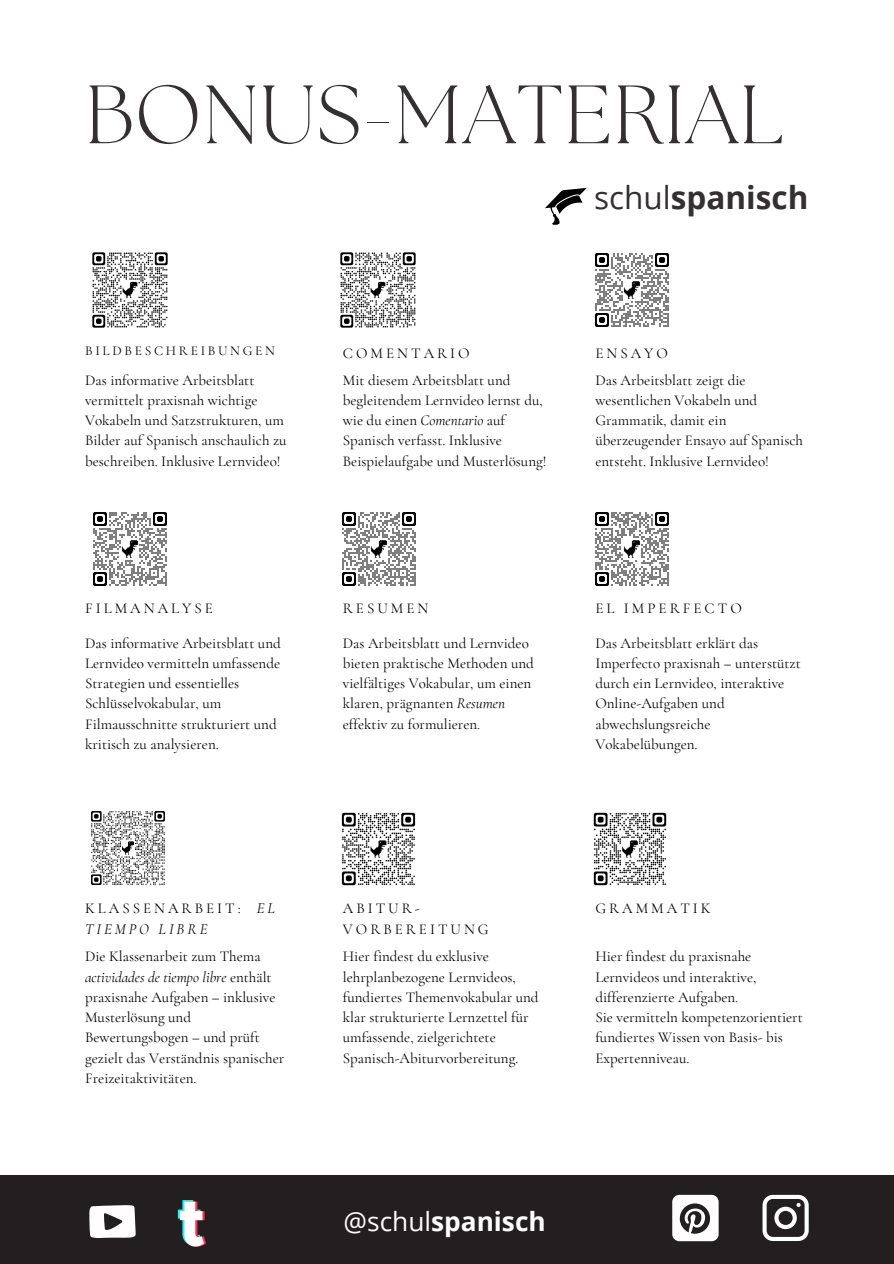
<style>
.page{position:relative;width:894px;height:1264px;background:#fff}
.page>*{position:absolute;margin:0;border:0;box-sizing:border-box;transform-origin:0 0}
.t1{font:300 82.5px "The Seasons";letter-spacing:.015em;color:#342f31}
.t2{font:700 31.5px "Open Sans";color:#342f31}
.t3{font:700 26.25px "Open Sans";color:#fffdfe}
.t4{font:15px/20.2px "Cormorant Garamond";color:#000}
.t5{font:15px/20.2px "Cormorant Garamond";letter-spacing:.2em;color:#000}
.t6{font:italic 15px "Cormorant Garamond";letter-spacing:.2em;color:#000}
.t7{font:13.5px "Cormorant Garamond";letter-spacing:.2em;color:#000}
.s1{font-weight:400}
.s2{font-style:italic}
</style>
<div class="page">
<svg style="left:545px;top:188px;width:42px;height:37px"></svg>
<div style="left:0;top:1175px;width:893px;height:88px;background:#231f20"></div>
<svg style="left:89px;top:1205px;width:46px;height:33px;background:#d8d6d7"></svg>
<svg style="left:178px;top:1200px;width:28px;height:46px"></svg>
<div style="left:672px;top:1194px;width:46px;height:46px;background:#fffdfe;border-radius:7px"></div>
<svg style="left:679px;top:1203px;width:30px;height:30px"></svg>
<svg style="left:762px;top:1194px;width:46px;height:46px"></svg>
<img style="left:92px;top:252px;width:76px;height:76px">
<img style="left:340px;top:252px;width:76px;height:76px">
<img style="left:595px;top:253px;width:74px;height:74px">
<img style="left:93px;top:512px;width:74px;height:74px">
<img style="left:342px;top:512px;width:74px;height:74px">
<img style="left:91px;top:811px;width:74px;height:74px">
<img style="left:341px;top:812px;width:75px;height:74px">
<img style="left:593px;top:812px;width:74px;height:74px">
<img style="left:595px;top:512px;width:74px;height:74px">
<p class="t1" style="left:85px;top:77px;width:700px">BONUS-MATERIAL</p>
<p class="t2" style="left:594px;top:176px;width:216px"><span class="s1">schul</span>spanisch</p>
<h1 class="t7" style="left:85px;top:343px;width:191px">BILDBESCHREIBUNGEN</h1>
<p class="t5" style="left:343px;top:342px;width:128px">COMENTARIO</p>
<h2 class="t4" style="left:595px;top:342px;width:74px">ENSAYO</h2>
<p class="t4" style="left:85px;top:369px;width:203px">Das informative Arbeitsblatt vermittelt praxisnah wichtige Vokabeln und Satzstrukturen, um Bilder auf Spanisch anschaulich zu beschreiben. Inklusive Lernvideo!</p>
<p class="t4" style="left:343px;top:369px;width:205px">Mit diesem Arbeitsblatt und begleitendem Lernvideo lernst du, wie du einen <span class="s2">Comentario</span> auf<br>Spanisch verfasst. Inklusive<br>Beispielaufgabe und Musterlösung!</p>
<p class="t4" style="left:595px;top:369px;width:209px">Das Arbeitsblatt zeigt die wesentlichen Vokabeln und<br>Grammatik, damit ein überzeugender Ensayo auf Spanisch entsteht. Inklusive Lernvideo!</p>
<p class="t5" style="left:85px;top:598px;width:129px">FILMANALYSE</p>
<p class="t5" style="left:343px;top:598px;width:87px">RESUMEN</p>
<p class="t5" style="left:595px;top:598px;width:148px">EL IMPERFECTO</p>
<p class="t4" style="left:85px;top:632px;width:197px">Das informative Arbeitsblatt und<br>Lernvideo vermitteln umfassende<br>Strategien und essentielles<br>Schlüsselvokabular, um<br>Filmausschnitte strukturiert und kritisch zu analysieren.</p>
<p class="t4" style="left:343px;top:632px;width:192px">Das Arbeitsblatt und Lernvideo bieten praktische Methoden und vielfältiges Vokabular, um einen klaren, prägnanten <span class="s2">Resumen </span>effektiv zu formulieren.</p>
<p class="t4" style="left:595px;top:632px;width:207px">Das Arbeitsblatt erklärt das<br>Imperfecto praxisnah – unterstützt durch ein Lernvideo, interaktive<br>Online-Aufgaben und abwechslungsreiche<br>Vokabelübungen.</p>
<p class="t5" style="left:85px;top:898px;width:191px">KLASSENARBEIT: <span class="s2">EL</span></p>
<p class="t6" style="left:85px;top:919px;width:124px">TIEMPO LIBRE</p>
<p class="t5" style="left:343px;top:898px;width:147px">ABITUR-<br>VORBEREITUNG</p>
<p class="t5" style="left:595px;top:898px;width:117px">GRAMMATIK</p>
<p class="t4" style="left:85px;top:946px;width:201px">Die Klassenarbeit zum Thema <span class="s2">actividades de tiempo libre</span> enthält praxisnahe Aufgaben – inklusive<br>Musterlösung und<br>Bewertungsbogen – und prüft gezielt das Verständnis spanischer<br>Freizeitaktivitäten.</p>
<p class="t4" style="left:343px;top:946px;width:197px">Hier findest du exklusive lehrplanbezogene Lernvideos, fundiertes Themenvokabular und klar strukturierte Lernzettel für umfassende, zielgerichtete<br>Spanisch-Abiturvorbereitung.</p>
<p class="t4" style="left:595px;top:946px;width:163px">Hier findest du praxisnahe<br>Lernvideos und interaktive, differenzierte Aufgaben.</p>
<p class="t4" style="left:595px;top:1007px;width:209px">Sie vermitteln kompetenzorientiert fundiertes Wissen von Basis- bis<br>Expertenniveau.</p>
<p class="t3" style="left:343px;top:1202px;width:204px"><span class="s1">@schul</span>spanisch</p>
</div>
